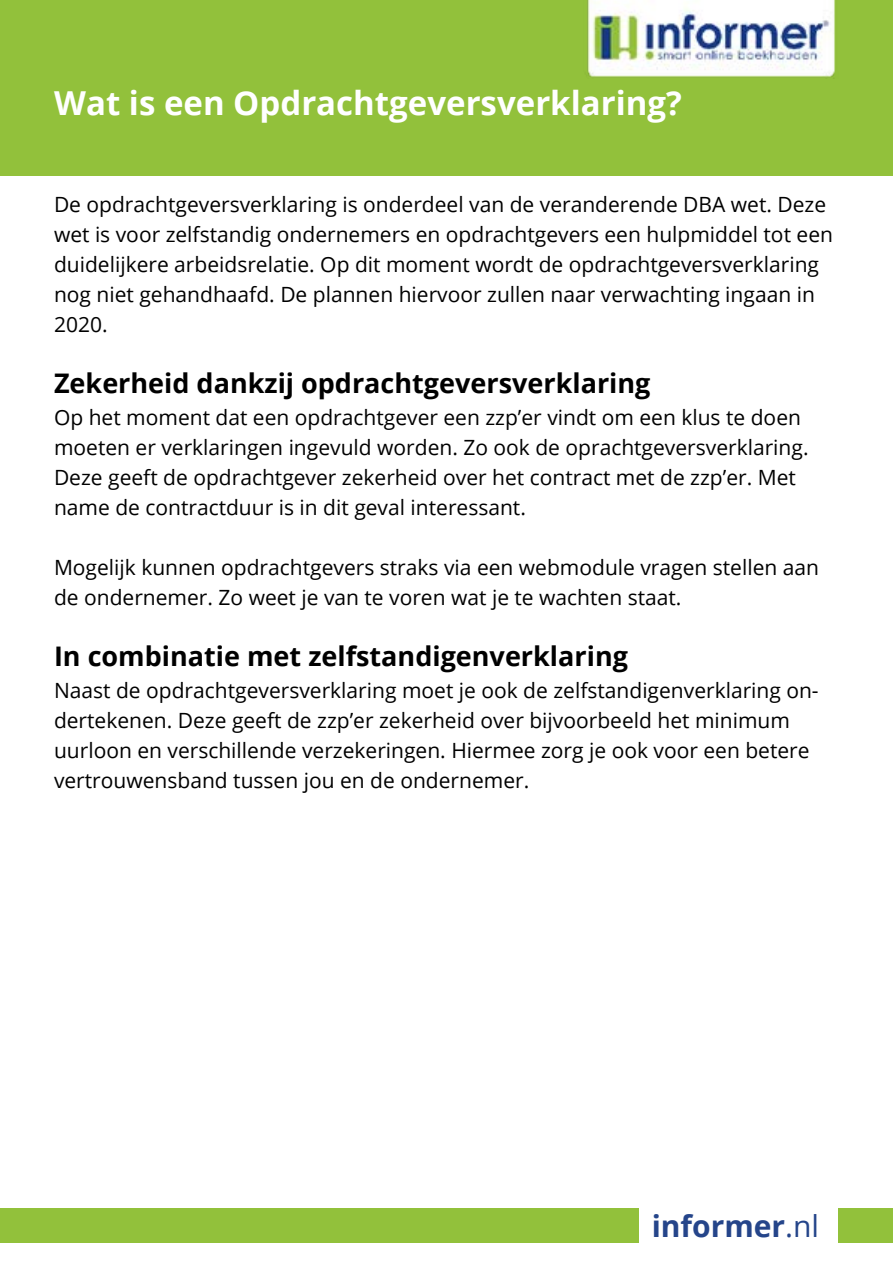
<style>
.page{position:relative;width:893px;height:1263px;background:#fff}
.page>*{position:absolute;margin:0;border:0;box-sizing:border-box;transform-origin:0 0}
.t1{font:700 33px "Open Sans";color:#fff}
.t2{font:700 30px "Open Sans";color:#25458a}
.t3{font:700 27px "Open Sans";color:#000}
.t4{font:21px/30px "Open Sans";color:#000}
.s1{font-weight:400}
</style>
<div class="page">
<div style="left:0;top:0;width:893px;height:176px;background:#92c13b"></div>
<img style="left:587px;top:0;width:248px;height:79px">
<div style="left:0;top:1209px;width:893px;height:34px;background:#92c13b"></div>
<div style="left:640px;top:1202px;width:198px;height:49px;background:#fff"></div>
<h1 class="t1" style="left:54px;top:79px;width:629px">Wat is een Opdrachtgeversverklaring?</h1>
<p class="t4" style="left:54px;top:189px;width:780px">De opdrachtgeversverklaring is onderdeel van de veranderende DBA wet. Deze wet is voor zelfstandig ondernemers en opdrachtgevers een hulpmiddel tot een duidelijkere arbeidsrelatie. Op dit moment wordt de opdrachtgeversverklaring nog niet gehandhaafd. De plannen hiervoor zullen naar verwachting ingaan in 2020.</p>
<p class="t3" style="left:54px;top:364px;width:598px">Zekerheid dankzij opdrachtgeversverklaring</p>
<p class="t4" style="left:54px;top:402px;width:756px">Op het moment dat een opdrachtgever een zzp’er vindt om een klus te doen moeten er verklaringen ingevuld worden. Zo ook de oprachtgeversverklaring.<br>Deze geeft de opdrachtgever zekerheid over het contract met de zzp’er. Met name de contractduur is in dit geval interessant.</p>
<p class="t4" style="left:54px;top:552px;width:767px">Mogelijk kunnen opdrachtgevers straks via een webmodule vragen stellen aan de ondernemer. Zo weet je van te voren wat je te wachten staat.</p>
<p class="t3" style="left:54px;top:637px;width:575px">In combinatie met zelfstandigenverklaring</p>
<p class="t4" style="left:54px;top:675px;width:766px">Naast de opdrachtgeversverklaring moet je ook de zelfstandigenverklaring on&shy;dertekenen. Deze geeft de zzp’er zekerheid over bijvoorbeeld het minimum uurloon en verschillende verzekeringen. Hiermee zorg je ook voor een betere vertrouwensband tussen jou en de ondernemer.</p>
<h2 class="t2" style="left:652px;top:1205px;width:169px">informer<span class="s1">.nl</span></h2>
</div>
